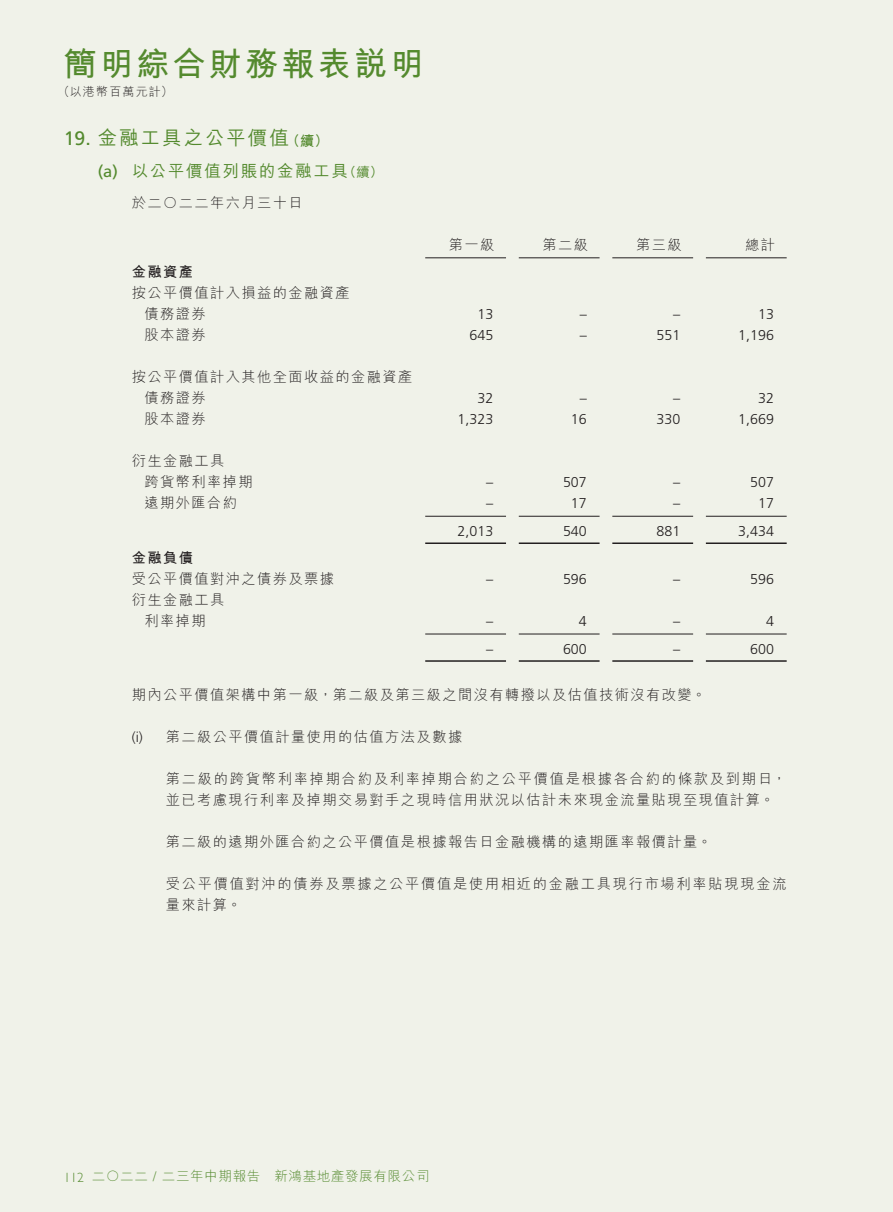
<style>
.page{position:relative;width:893px;height:1212px;background:#f0f2e9}
.page>*{position:absolute;margin:0;border:0;box-sizing:border-box;transform-origin:0 0}
.t1{font:700 33px "M Hei HK";letter-spacing:.1em;color:#548a2e}
._01_H1{font:500 19.5px "M Hei HK";letter-spacing:.1em;color:#548a2e}
._02_H2{font:500 16.5px "M Hei HK";letter-spacing:.1em;color:#548a2e}
._00_Body_Text{font:300 14.25px/21px "M Hei HK";letter-spacing:.1em;color:#231f20}
._00_Body_Text-2{font:300 14.25px "Frutiger LT Std";color:#231f20}
._00_Body_Text-3{font:300 14.25px/21px "M Hei HK";letter-spacing:.12em;color:#231f20}
._00_Body_Text-4{font:700 14.25px "M Hei HK";letter-spacing:.1em;color:#231f20}
.t2{font:300 13.5px "M Hei HK";letter-spacing:.05em;color:#548a2e}
.t3{font:300 13.5px "Gill Sans Std";color:#548a2e}
.t4{font:300 12px "M Hei HK";letter-spacing:.1em;color:#231f20}
.s1{font-family:"Frutiger LT Std";font-weight:400}
.s2{font-weight:700;font-size:14.25px}
.s3{font-size:13.5px}
.s4{font-family:"Frutiger LT Std"}
</style>
<div class="page">
<hr style="left:425px;top:257px;width:81px;height:1px;background:#231f20">
<hr style="left:519px;top:257px;width:81px;height:1px;background:#231f20">
<hr style="left:612px;top:257px;width:81px;height:1px;background:#231f20">
<hr style="left:706px;top:257px;width:81px;height:1px;background:#231f20">
<hr style="left:425px;top:516px;width:81px;height:1px;background:#231f20">
<hr style="left:519px;top:516px;width:81px;height:1px;background:#231f20">
<hr style="left:612px;top:516px;width:81px;height:1px;background:#231f20">
<hr style="left:706px;top:516px;width:81px;height:1px;background:#231f20">
<hr style="left:425px;top:542px;width:81px;height:2px;background:#231f20">
<hr style="left:519px;top:542px;width:81px;height:2px;background:#231f20">
<hr style="left:612px;top:542px;width:81px;height:2px;background:#231f20">
<hr style="left:706px;top:542px;width:81px;height:2px;background:#231f20">
<hr style="left:425px;top:634px;width:81px;height:1px;background:#231f20">
<hr style="left:519px;top:634px;width:81px;height:1px;background:#231f20">
<hr style="left:612px;top:634px;width:81px;height:1px;background:#231f20">
<hr style="left:706px;top:634px;width:81px;height:1px;background:#231f20">
<hr style="left:425px;top:660px;width:81px;height:2px;background:#231f20">
<hr style="left:519px;top:660px;width:81px;height:2px;background:#231f20">
<hr style="left:612px;top:660px;width:81px;height:2px;background:#231f20">
<hr style="left:706px;top:660px;width:81px;height:2px;background:#231f20">
<h1 class="t1" style="left:64px;top:40px;width:361px">簡明綜合財務報表說明</h1>
<p class="t4" style="left:58px;top:86px;width:117px">（以港幣百萬元計）</p>
<p class="_01_H1" style="left:64px;top:124px;width:266px"><span class="s1">19.</span> 金融工具之公平價值<span class="s2">（續）</span></p>
<p class="_02_H2" style="left:98px;top:158px;width:287px"><span class="s1">(a)</span> 以公平價值列賬的金融工具<span class="s3">（續）</span></p>
<p class="_00_Body_Text" style="left:132px;top:192px;width:172px">於二〇二二年六月三十日</p>
<p class="_00_Body_Text" style="left:449px;top:234px;width:47px">第一級</p>
<p class="_00_Body_Text" style="left:542px;top:234px;width:47px">第二級</p>
<p class="_00_Body_Text" style="left:636px;top:234px;width:47px">第三級</p>
<p class="_00_Body_Text" style="left:745px;top:234px;width:31px">總計</p>
<p class="_00_Body_Text-4" style="left:132px;top:262px;width:63px">金融資產</p>
<p class="_00_Body_Text" style="left:132px;top:282px;width:220px">按公平價值計入損益的金融資產</p>
<p class="_00_Body_Text" style="left:145px;top:303px;width:63px">債務證券</p>
<p class="_00_Body_Text-2" style="left:477px;top:306px;width:17px">13</p>
<p class="_00_Body_Text-2" style="left:580px;top:306px;width:9px">–</p>
<p class="_00_Body_Text-2" style="left:673px;top:306px;width:9px">–</p>
<p class="_00_Body_Text-2" style="left:758px;top:306px;width:17px">13</p>
<p class="_00_Body_Text" style="left:145px;top:324px;width:63px">股本證券</p>
<p class="_00_Body_Text-2" style="left:469px;top:327px;width:25px">645</p>
<p class="_00_Body_Text-2" style="left:580px;top:327px;width:9px">–</p>
<p class="_00_Body_Text-2" style="left:657px;top:327px;width:25px">551</p>
<p class="_00_Body_Text-2" style="left:738px;top:327px;width:37px">1,196</p>
<p class="_00_Body_Text" style="left:132px;top:366px;width:282px">按公平價值計入其他全面收益的金融資產</p>
<p class="_00_Body_Text" style="left:145px;top:387px;width:63px">債務證券</p>
<p class="_00_Body_Text-2" style="left:477px;top:390px;width:17px">32</p>
<p class="_00_Body_Text-2" style="left:580px;top:390px;width:9px">–</p>
<p class="_00_Body_Text-2" style="left:673px;top:390px;width:9px">–</p>
<p class="_00_Body_Text-2" style="left:758px;top:390px;width:17px">32</p>
<p class="_00_Body_Text" style="left:145px;top:408px;width:63px">股本證券</p>
<p class="_00_Body_Text-2" style="left:458px;top:411px;width:37px">1,323</p>
<p class="_00_Body_Text-2" style="left:571px;top:411px;width:17px">16</p>
<p class="_00_Body_Text-2" style="left:657px;top:411px;width:25px">330</p>
<p class="_00_Body_Text-2" style="left:738px;top:411px;width:37px">1,669</p>
<p class="_00_Body_Text" style="left:132px;top:450px;width:94px">衍生金融工具</p>
<p class="_00_Body_Text" style="left:145px;top:471px;width:110px">跨貨幣利率掉期</p>
<p class="_00_Body_Text-2" style="left:486px;top:474px;width:9px">–</p>
<p class="_00_Body_Text-2" style="left:563px;top:474px;width:25px">507</p>
<p class="_00_Body_Text-2" style="left:673px;top:474px;width:9px">–</p>
<p class="_00_Body_Text-2" style="left:750px;top:474px;width:25px">507</p>
<p class="_00_Body_Text" style="left:145px;top:492px;width:94px">遠期外匯合約</p>
<p class="_00_Body_Text-2" style="left:486px;top:495px;width:9px">–</p>
<p class="_00_Body_Text-2" style="left:571px;top:495px;width:17px">17</p>
<p class="_00_Body_Text-2" style="left:673px;top:495px;width:9px">–</p>
<p class="_00_Body_Text-2" style="left:758px;top:495px;width:17px">17</p>
<p class="_00_Body_Text-2" style="left:458px;top:523px;width:37px">2,013</p>
<p class="_00_Body_Text-2" style="left:563px;top:523px;width:25px">540</p>
<p class="_00_Body_Text-2" style="left:657px;top:523px;width:25px">881</p>
<p class="_00_Body_Text-2" style="left:738px;top:523px;width:37px">3,434</p>
<p class="_00_Body_Text-4" style="left:132px;top:548px;width:63px">金融負債</p>
<p class="_00_Body_Text" style="left:132px;top:568px;width:204px">受公平價值對沖之債券及票據</p>
<p class="_00_Body_Text-2" style="left:486px;top:571px;width:9px">–</p>
<p class="_00_Body_Text-2" style="left:563px;top:571px;width:25px">596</p>
<p class="_00_Body_Text-2" style="left:673px;top:571px;width:9px">–</p>
<p class="_00_Body_Text-2" style="left:750px;top:571px;width:25px">596</p>
<p class="_00_Body_Text" style="left:132px;top:589px;width:94px">衍生金融工具</p>
<p class="_00_Body_Text" style="left:145px;top:610px;width:63px">利率掉期</p>
<p class="_00_Body_Text-2" style="left:486px;top:613px;width:9px">–</p>
<p class="_00_Body_Text-2" style="left:579px;top:613px;width:9px">4</p>
<p class="_00_Body_Text-2" style="left:673px;top:613px;width:9px">–</p>
<p class="_00_Body_Text-2" style="left:766px;top:613px;width:9px">4</p>
<p class="_00_Body_Text-2" style="left:486px;top:641px;width:9px">–</p>
<p class="_00_Body_Text-2" style="left:563px;top:641px;width:25px">600</p>
<p class="_00_Body_Text-2" style="left:673px;top:641px;width:9px">–</p>
<p class="_00_Body_Text-2" style="left:750px;top:641px;width:25px">600</p>
<p class="_00_Body_Text" style="left:132px;top:684px;width:576px">期內公平價值架構中第一級，第二級及第三級之間沒有轉撥以及估值技術沒有改變。</p>
<p class="_00_Body_Text" style="left:132px;top:726px;width:332px"><span class="s4">(i)</span> 第二級公平價值計量使用的估值方法及數據</p>
<p class="_00_Body_Text" style="left:166px;top:768px;width:622px">第二級的跨貨幣利率掉期合約及利率掉期合約之公平價值是根據各合約的條款及到期日，並已考慮現行利率及掉期交易對手之現時信用狀況以估計未來現金流量貼現至現值計算。</p>
<p class="_00_Body_Text" style="left:166px;top:831px;width:547px">第二級的遠期外匯合約之公平價值是根據報告日金融機構的遠期匯率報價計量。</p>
<p class="_00_Body_Text-3" style="left:166px;top:873px;width:622px">受公平價值對沖的債券及票據之公平價值是使用相近的金融工具現行市場利率貼現現金流量來計算。</p>
<p class="t3" style="left:64px;top:1169px;width:22px">112</p>
<p class="t2" style="left:92px;top:1169px;width:339px">二○二二 / 二三年中期報告 新鴻基地產發展有限公司</p>
</div>
